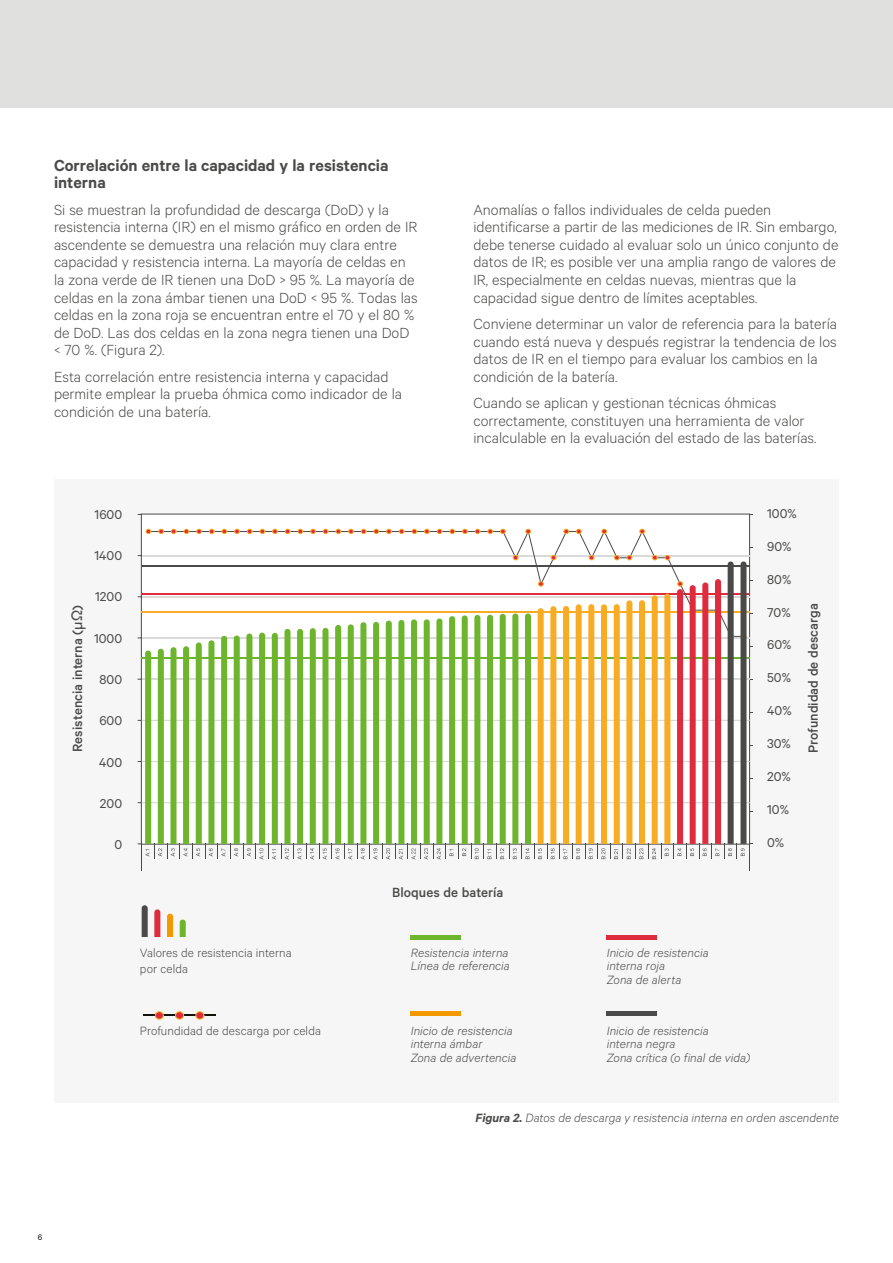
<style>
.page{position:relative;width:893px;height:1263px;background:#fff}
.page>*{position:absolute;margin:0;border:0;box-sizing:border-box;transform-origin:0 0}
.t1{font:600 18px/17.5px "Calibre";color:#4a4a49}
.t2{font:300 16.5px/17.5px "Calibre";color:#4a4a49}
.t3{font:500 15px "Calibre";color:#4a4a49}
.t4{font:14.55px "Calibre";color:#4a4a49}
.t5{font:italic 300 13.5px/13.5px "Calibre";letter-spacing:.005em;color:#4a4a49}
.t6{font:300 13.5px/16.2px "Calibre";letter-spacing:.005em;color:#4a4a49}
.t7{font:9px "Calibre";color:#000}
.s1{font-family:"Avenir"}
.s2{font-weight:600}
</style>
<div class="page">
<div style="left:0;top:0;width:893px;height:108px;background:#e0e0df"></div>
<div style="left:54px;top:479px;width:785px;height:623px;background:#f6f6f6"></div>
<div style="left:141px;top:514px;width:609px;height:330px;background:#fff"></div>
<svg style="left:138px;top:529px;width:615px;height:342px"></svg>
<hr style="left:411px;top:1011px;width:50px;height:4px;background:#f49800">
<div style="left:411px;top:935px;width:50px;height:5px;background:#6cb52d"></div>
<div style="left:607px;top:935px;width:50px;height:5px;background:#de2c3e"></div>
<hr style="left:607px;top:1011px;width:50px;height:4px;background:#4a4a49">
<svg style="left:154px;top:909px;width:6px;height:28px"></svg>
<svg style="left:142px;top:905px;width:6px;height:32px"></svg>
<svg style="left:167px;top:913px;width:6px;height:24px"></svg>
<svg style="left:180px;top:919px;width:6px;height:18px"></svg>
<hr style="left:143px;top:1015px;width:72px;height:1px;background:#12110c">
<div style="left:156px;top:1012px;width:7px;height:7px;background:#de2c3e;border-radius:50%"></div>
<div style="left:155px;top:1011px;width:9px;height:9px;border:1px solid #f8ac23;border-radius:50%"></div>
<div style="left:176px;top:1012px;width:7px;height:7px;background:#de2c3e;border-radius:50%"></div>
<div style="left:175px;top:1011px;width:9px;height:9px;border:1px solid #f8ac23;border-radius:50%"></div>
<div style="left:196px;top:1012px;width:8px;height:7px;background:#de2c3e;border-radius:50%"></div>
<div style="left:195px;top:1011px;width:9px;height:9px;border:1px solid #f8ac23;border-radius:50%"></div>
<p class="t1" style="left:54px;top:156px;width:336px">Correlación entre la capacidad y la resistencia interna</p>
<p class="t2" style="left:54px;top:200px;width:365px">Si se muestran la profundidad de descarga (DoD) y la resistencia interna (IR) en el mismo gráfico en orden de IR ascendente se demuestra una relación muy clara entre capacidad y resistencia interna. La mayoría de celdas en la zona verde de IR tienen una DoD &gt; 95 %. La mayoría de celdas en la zona ámbar tienen una DoD &lt; 95 %. Todas las celdas en la zona roja se encuentran entre el 70 y el 80 % de DoD. Las dos celdas en la zona negra tienen una DoD &lt; 70 %. (Figura 2).</p>
<p class="t2" style="left:54px;top:367px;width:350px">Esta correlación entre resistencia interna y capacidad permite emplear la prueba óhmica como indicador de la condición de una batería.</p>
<p class="t2" style="left:473px;top:200px;width:367px">Anomalías o fallos individuales de celda pueden identificarse a partir de las mediciones de IR. Sin embargo, debe tenerse cuidado al evaluar solo un único conjunto de datos de IR; es posible ver una amplia rango de valores de IR, especialmente en celdas nuevas, mientras que la capacidad sigue dentro de límites aceptables.</p>
<p class="t2" style="left:473px;top:314px;width:365px">Conviene determinar un valor de referencia para la batería cuando está nueva y después registrar la tendencia de los datos de IR en el tiempo para evaluar los cambios en la condición de la batería.</p>
<p class="t2" style="left:473px;top:393px;width:345px">Cuando se aplican y gestionan técnicas óhmicas correctamente, constituyen una herramienta de valor incalculable en la evaluación del estado de las baterías.</p>
<p class="t4" style="left:767px;top:505px;width:31px">100%</p>
<p class="t4" style="left:767px;top:538px;width:26px">90%</p>
<p class="t4" style="left:767px;top:571px;width:26px">80%</p>
<p class="t4" style="left:767px;top:603px;width:25px">70%</p>
<p class="t4" style="left:767px;top:636px;width:26px">60%</p>
<p class="t4" style="left:767px;top:669px;width:25px">50%</p>
<p class="t4" style="left:767px;top:702px;width:26px">40%</p>
<p class="t4" style="left:767px;top:735px;width:25px">30%</p>
<p class="t4" style="left:767px;top:768px;width:25px">20%</p>
<p class="t4" style="left:767px;top:801px;width:23px">10%</p>
<p class="t4" style="left:767px;top:834px;width:19px">0%</p>
<p class="t4" style="left:95px;top:506px;width:29px">1600</p>
<p class="t4" style="left:94px;top:547px;width:29px">1400</p>
<p class="t4" style="left:95px;top:588px;width:28px">1200</p>
<p class="t4" style="left:94px;top:629px;width:30px">1000</p>
<p class="t4" style="left:100px;top:671px;width:24px">800</p>
<p class="t4" style="left:99px;top:712px;width:24px">600</p>
<p class="t4" style="left:99px;top:753px;width:24px">400</p>
<p class="t4" style="left:100px;top:795px;width:24px">200</p>
<p class="t4" style="left:114px;top:836px;width:9px">0</p>
<p class="t3" style="left:69px;top:752px;width:148px;rotate:-90deg">Resistencia interna (<span class="s1">μΩ</span>)</p>
<p class="t3" style="left:804px;top:753px;width:151px;rotate:-90deg">Profundidad de descarga</p>
<p class="t3" style="left:392px;top:884px;width:113px">Bloques de batería</p>
<p class="t6" style="left:140px;top:944px;width:153px">Valores de resistencia interna por celda</p>
<p class="t5" style="left:411px;top:945px;width:101px">Resistencia interna<br>Línea de referencia</p>
<p class="t5" style="left:607px;top:945px;width:103px">Inicio de resistencia interna roja<br>Zona de alerta</p>
<p class="t6" style="left:140px;top:1022px;width:183px">Profundidad de descarga por celda</p>
<p class="t5" style="left:411px;top:1023px;width:107px">Inicio de resistencia interna ámbar<br>Zona de advertencia</p>
<p class="t5" style="left:607px;top:1023px;width:145px">Inicio de resistencia<br>interna negra<br>Zona crítica (o final de vida)</p>
<p class="t5" style="left:476px;top:1110px;width:365px"><span class="s2">Figura 2.</span> Datos de descarga y resistencia interna en orden ascendente</p>
<p class="t7" style="left:38px;top:1232px;width:6px">6</p>
</div>
